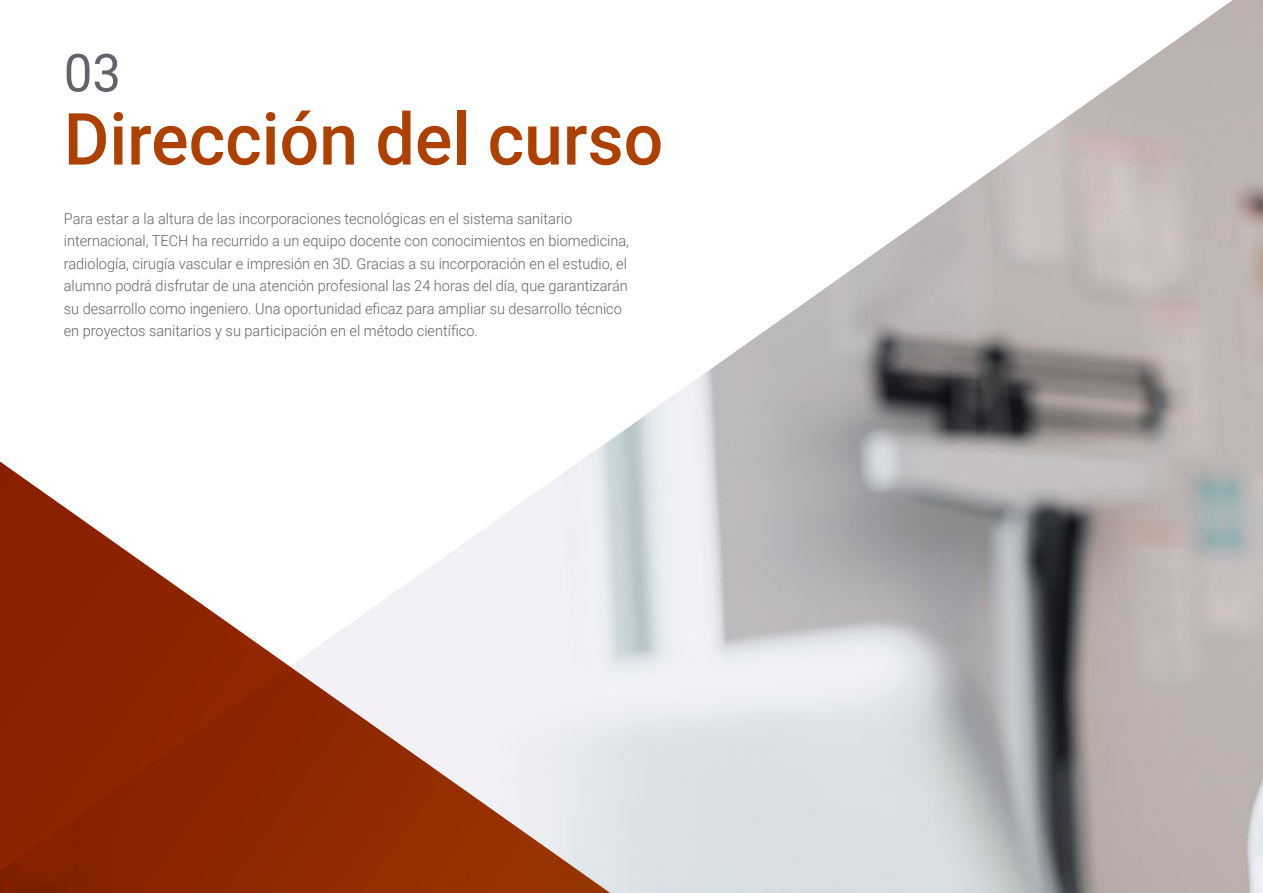
<style>
.page{position:relative;width:1263px;height:893px;background:#fff}
.page>*{position:absolute;margin:0;border:0;box-sizing:border-box;transform-origin:0 0}
.t1{font:500 72px "Roboto";color:#ae4000}
.t2{font:52.5px "Roboto";color:#61646a}
.t3{font:300 15px/22.5px "Roboto";color:#61646a}
</style>
<div class="page">
<img style="left:602px;top:0;width:661px;height:893px">
<svg style="left:0;top:446px;width:640px;height:447px"></svg>
<h2 class="t2" style="left:64px;top:36px;width:59px">03</h2>
<h1 class="t1" style="left:64px;top:89px;width:601px">Dirección del curso</h1>
<p class="t3" style="left:64px;top:207px;width:567px">Para estar a la altura de las incorporaciones tecnológicas en el sistema sanitario internacional, TECH ha recurrido a un equipo docente con conocimientos en biomedicina, radiología, cirugía vascular e impresión en 3D. Gracias a su incorporación en el estudio, el alumno podrá disfrutar de una atención profesional las 24 horas del día, que garantizarán su desarrollo como ingeniero. Una oportunidad eficaz para ampliar su desarrollo técnico en proyectos sanitarios y su participación en el método científico.</p>
</div>
